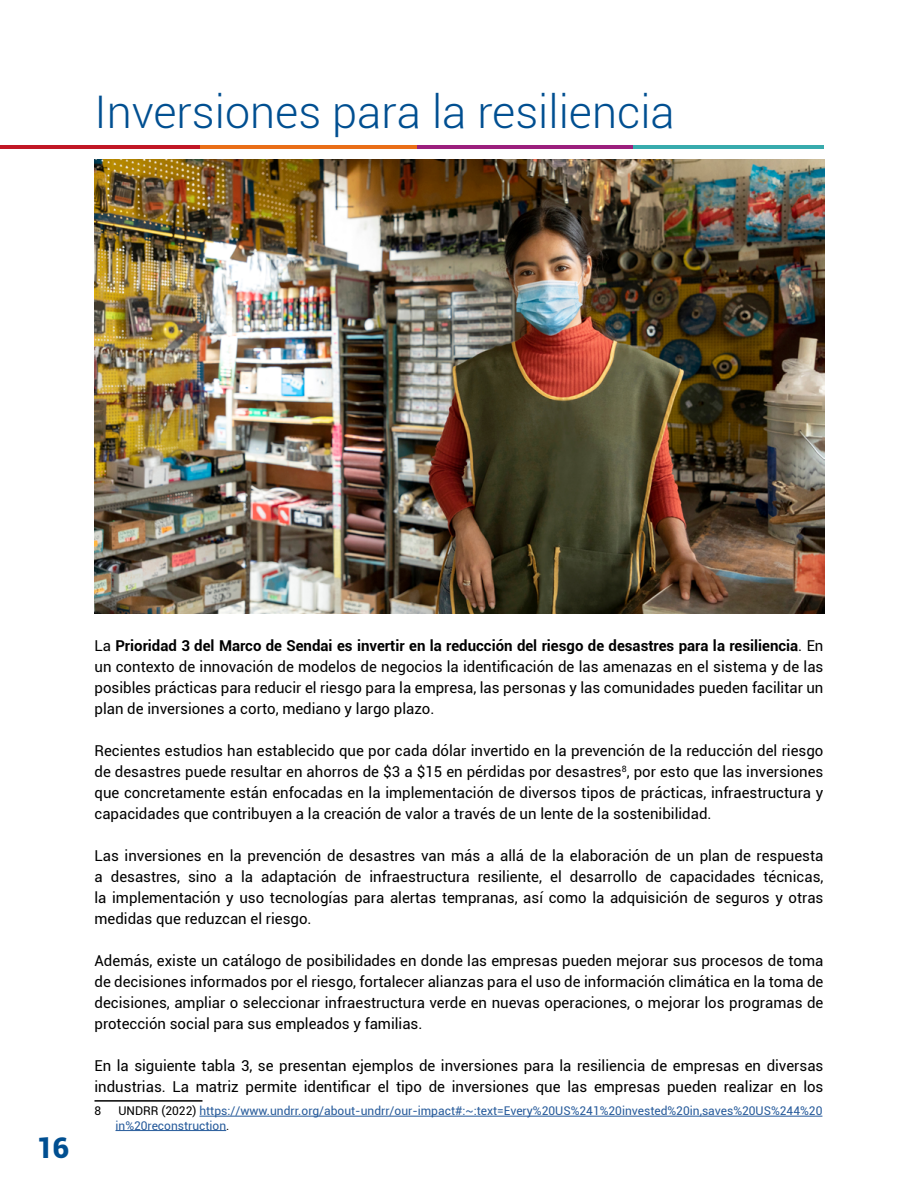
<style>
.page{position:relative;width:918px;height:1188px;background:#fff}
.page>*{position:absolute;margin:0;border:0;box-sizing:border-box;transform-origin:0 0}
.t1{font:300 45px "Roboto";color:#004f91}
.t2{font:900 28.5px "Roboto";color:#004f91}
.t3{font:15px/21px "Roboto";color:#000;text-align:justify}
.t4{font:12px/14.4px "Roboto";color:#275b9b}
.t5{font:12px "Roboto";color:#000}
.s1{font-weight:700}
.s2{color:#000}
</style>
<div class="page">
<hr style="left:94px;top:1100px;width:108px;height:2px;background:#000">
<hr style="left:199px;top:1116px;width:623px;height:1px;background:#275b9b">
<hr style="left:116px;top:1130px;width:110px;height:1px;background:#275b9b">
<hr style="left:0;top:145px;width:201px;height:4px;background:#c11825">
<hr style="left:201px;top:145px;width:216px;height:4px;background:#e96e17">
<hr style="left:417px;top:145px;width:216px;height:4px;background:#9b207d">
<hr style="left:633px;top:145px;width:191px;height:4px;background:#38abad">
<img style="left:94px;top:160px;width:730px;height:454px">
<h1 class="t1" style="left:94px;top:81px;width:582px">Inversiones para la resiliencia</h1>
<h2 class="t2" style="left:37px;top:1127px;width:34px">16</h2>
<p class="t3" style="left:94px;top:634px;width:731px">La <span class="s1">Prioridad 3 del Marco de Sendai es invertir en la reducción del riesgo de desastres para la resiliencia</span>. En un contexto de innovación de modelos de negocios la identificación de las amenazas en el sistema y de las posibles prácticas para reducir el riesgo para la empresa, las personas y las comunidades pueden facilitar un plan de inversiones a corto, mediano y largo plazo.</p>
<p class="t3" style="left:94px;top:739px;width:730px">Recientes estudios han establecido que por cada dólar invertido en la prevención de la reducción del riesgo de desastres puede resultar en ahorros de $3 a $15 en pérdidas por desastres<sup>8</sup>, por esto que las inversiones que concretamente están enfocadas en la implementación de diversos tipos de prácticas, infraestructura y capacidades que contribuyen a la creación de valor a través de un lente de la sostenibilidad.</p>
<p class="t3" style="left:95px;top:844px;width:731px">Las inversiones en la prevención de desastres van más a allá de la elaboración de un plan de respuesta a desastres, sino a la adaptación de infraestructura resiliente, el desarrollo de capacidades técnicas, la implementación y uso tecnologías para alertas tempranas, así como la adquisición de seguros y otras medidas que reduzcan el riesgo.</p>
<p class="t3" style="left:95px;top:949px;width:730px">Además, existe un catálogo de posibilidades en donde las empresas pueden mejorar sus procesos de toma de decisiones informados por el riesgo, fortalecer alianzas para el uso de información climática en la toma de decisiones, ampliar o seleccionar infraestructura verde en nuevas operaciones, o mejorar los programas de protección social para sus empleados y familias.</p>
<p class="t3" style="left:95px;top:1054px;width:730px">En la siguiente tabla 3, se presentan ejemplos de inversiones para la resiliencia de empresas en diversas industrias. La matriz permite identificar el tipo de inversiones que las empresas pueden realizar en los</p>
<p class="t5" style="left:94px;top:1103px;width:8px">8</p>
<p class="t4" style="left:116px;top:1103px;width:708px"><span class="s2">UNDRR (2022)</span> https://www.undrr.org/about-undrr/our-impact#:~:text=Every%20US%241%20invested%20in,saves%20US%244%20 in%20reconstruction<span class="s2">.</span></p>
</div>
